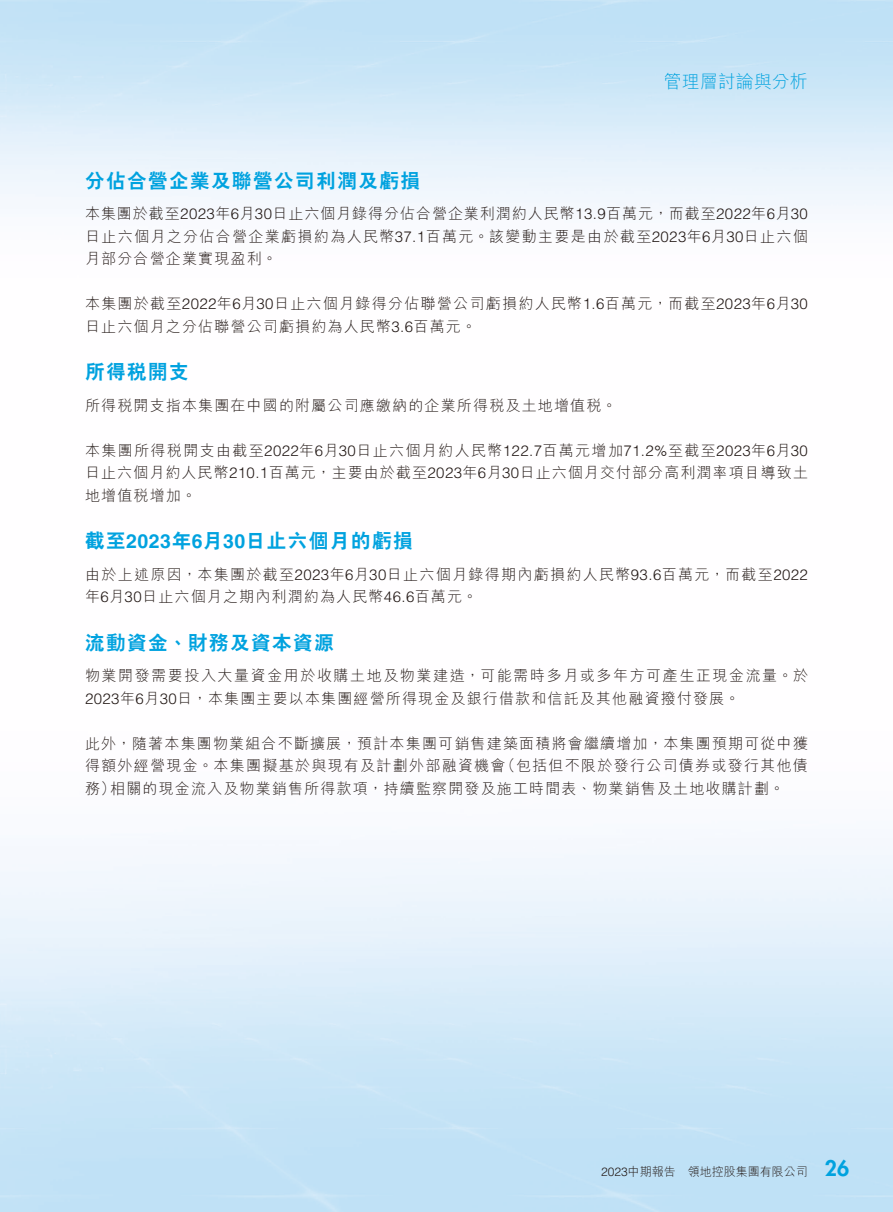
<style>
.page{position:relative;width:893px;height:1212px;background:#fff}
.page>*{position:absolute;margin:0;border:0;box-sizing:border-box;transform-origin:0 0}
.t1{font:800 21px "Futura Std";color:#00a2df}
.t2{font:800 19.5px "C Hei 2 HK";letter-spacing:.08em;color:#00a2df}
.t3{font:300 18px "M Hei HK";color:#00a2df}
.t4{font:300 15px/22.5px "M Hei HK";letter-spacing:.08em;color:#231916}
.t5{font:300 15px/22.5px "M Hei HK";letter-spacing:.105em;color:#231916}
.t6{font:300 12px "M Hei HK";color:#231916}
.t7{font:300 12px "Helvetica LT Std";color:#231916}
.s1{font-family:"Helvetica LT Std"}
.s2{font-family:"Helvetica LT Std";font-weight:700}
.s3{font-family:"M Hei HK"}
</style>
<div class="page">
<p class="t3" style="left:664px;top:73px;width:145px">管理層討論與分析</p>
<h2 class="t2" style="left:85px;top:170px;width:336px">分佔合營企業及聯營公司利潤及虧損</h2>
<p class="t4" style="left:85px;top:202px;width:724px;text-align:justify">本集團於截至<span class="s1">2023</span>年 月<span class="s1">6 30</span>日止六個月錄得分佔合營企業利潤約人民幣<span class="s1">13.9</span>百萬元，而截至<span class="s1">2022</span>年 月<span class="s1">6 30</span>日止六個月之分佔合營企業虧損約為人民幣<span class="s1">37.1</span>百萬元。該變動主要是由於截至<span class="s1">2023</span>年 月<span class="s1">6 30</span>日止六個月部分合營企業實現盈利。</p>
<p class="t4" style="left:85px;top:292px;width:724px">本集團於截至<span class="s1">2022</span>年 月<span class="s1">6 30</span>日止六個月錄得分佔聯營公司虧損約人民幣<span class="s1">1.6</span>百萬元，而截至<span class="s1">2023</span>年 月<span class="s1">6 30</span>日止六個月之分佔聯營公司虧損約為人民幣<span class="s1">3.6</span>百萬元。</p>
<h2 class="t2" style="left:85px;top:362px;width:105px">所得稅開支</h2>
<p class="t4" style="left:85px;top:394px;width:533px">所得稅開支指本集團在中國的附屬公司應繳納的企業所得稅及土地增值稅。</p>
<p class="t4" style="left:85px;top:439px;width:724px;text-align:justify">本集團所得稅開支由截至<span class="s1">2022</span>年 月<span class="s1">6 30</span>日止六個月約人民幣<span class="s1">122.7</span>百萬元增加<span class="s1">71.2%</span>至截至<span class="s1">2023</span>年 月<span class="s1">6 30</span>日止六個月約人民幣<span class="s1">210.1</span>百萬元，主要由於截至<span class="s1">2023</span>年 月<span class="s1">6 30</span>日止六個月交付部分高利潤率項目導致土地增值稅增加。</p>
<h2 class="t2" style="left:85px;top:531px;width:329px">截至<span class="s2">2023</span>年 月<span class="s2">6 30</span>日止六個月的虧損</h2>
<p class="t4" style="left:85px;top:563px;width:724px">由於上述原因，本集團於截至<span class="s1">2023</span>年 月<span class="s1">6 30</span>日止六個月錄得期內虧損約人民幣<span class="s1">93.6</span>百萬元，而截至<span class="s1">2022</span>年 月<span class="s1">6 30</span>日止六個月之期內利潤約為人民幣<span class="s1">46.6</span>百萬元。</p>
<h2 class="t2" style="left:85px;top:632px;width:250px">流動資金、財務及資本資源</h2>
<p class="t5" style="left:85px;top:664px;width:724px">物業開發需要投入大量資金用於收購土地及物業建造，可能需時多月或多年方可產生正現金流量。於<br><span class="s1">2023</span>年 月<span class="s1">6 30</span>日，本集團主要以本集團經營所得現金及銀行借款和信託及其他融資撥付發展。</p>
<p class="t4" style="left:85px;top:732px;width:724px;text-align:right">此外，隨著本集團物業組合不斷擴展，預計本集團可銷售建築面積將會繼續增加，本集團預期可從中獲（包括但不限於發行公司債券或發行其他債</p>
<p class="t4" style="left:110px;top:754px;width:676px;text-indent:-25px">得額外經營現金。本集團擬基於與現有及計劃外部融資機會<br>相關的現金流入及物業銷售所得款項，持續監察開發及施工時間表、物業銷售及土地收購計劃。</p>
<p class="t4" style="left:85px;top:777px;width:32px">務）</p>
<p class="t7" style="left:601px;top:1164px;width:76px">2023<span class="s3">中期報告</span></p>
<p class="t6" style="left:688px;top:1165px;width:121px">領地控股集團有限公司</p>
<h1 class="t1" style="left:825px;top:1154px;width:26px">26</h1>
</div>
